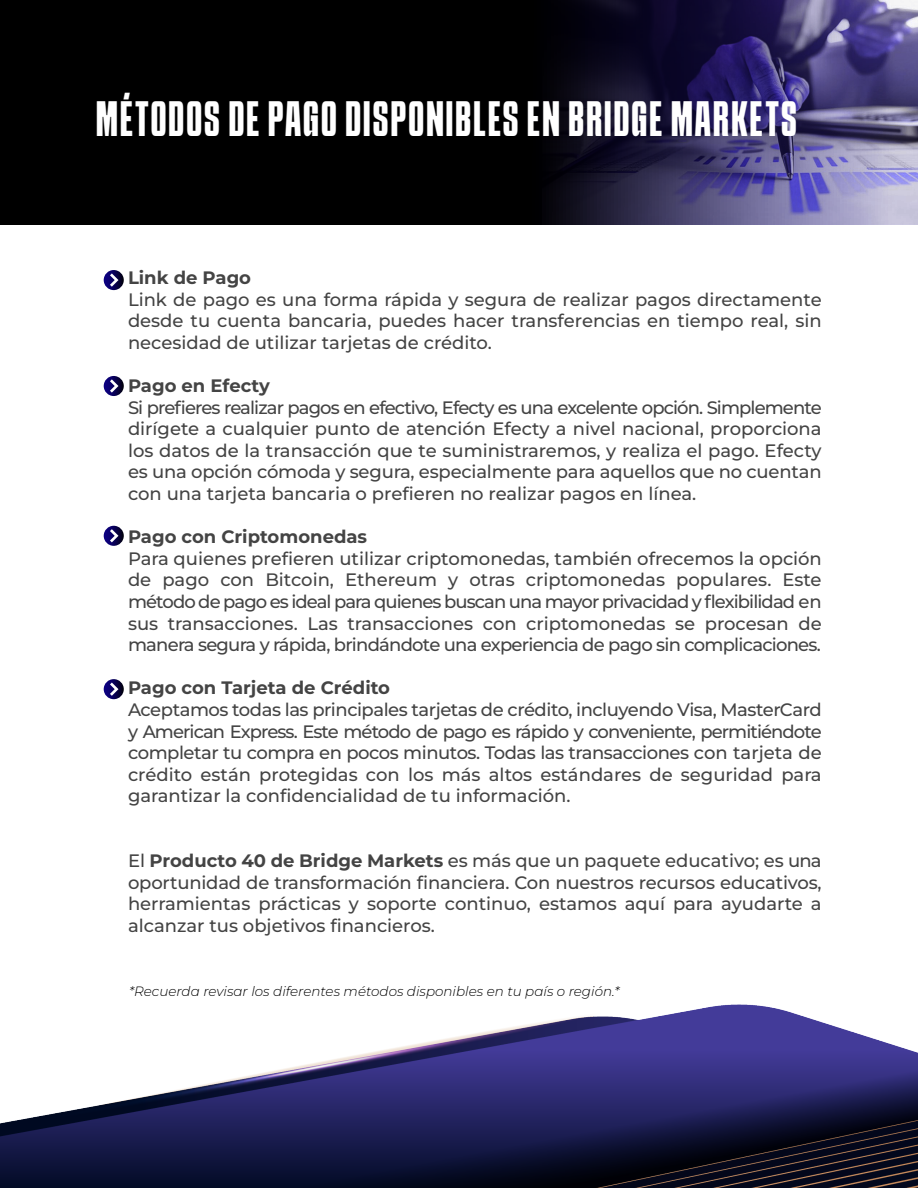
<style>
.page{position:relative;width:918px;height:1188px;background:#fff}
.page>*{position:absolute;margin:0;border:0;box-sizing:border-box;transform-origin:0 0}
.t1{font:condensed 43.5px "SCHABO";letter-spacing:.05em;color:#fff}
.t2{font:500 18px/21.6px "Montserrat";color:#444;text-align:justify}
.t3{font:700 18px "Montserrat";color:#444}
.t4{font:italic 300 13.5px "Montserrat";color:#000}
.s1{font-weight:700}
</style>
<div class="page">
<img style="left:0;top:1004px;width:918px;height:184px">
<svg style="left:0;top:0;width:918px;height:225px;background:#151323"></svg>
<svg style="left:104px;top:270px;width:20px;height:20px"></svg>
<svg style="left:104px;top:376px;width:20px;height:20px"></svg>
<svg style="left:104px;top:526px;width:20px;height:20px"></svg>
<svg style="left:104px;top:679px;width:20px;height:20px"></svg>
<h1 class="t1" style="left:96px;top:93px;width:702px">MÉTODOS DE PAGO DISPONIBLES EN BRIDGE MARKETS</h1>
<p class="t3" style="left:128px;top:265px;width:125px">Link de Pago</p>
<p class="t2" style="left:128px;top:288px;width:695px">Link de pago es una forma rápida y segura de realizar pagos directamente desde tu cuenta bancaria, puedes hacer transferencias en tiempo real, sin necesidad de utilizar tarjetas de crédito.</p>
<p class="t3" style="left:128px;top:373px;width:143px">Pago en Efecty</p>
<p class="t2" style="left:128px;top:396px;width:695px">Si prefieres realizar pagos en efectivo, Efecty es una excelente opción. Simplemente dirígete a cualquier punto de atención Efecty a nivel nacional, proporciona los datos de la transacción que te suministraremos, y realiza el pago. Efecty es una opción cómoda y segura, especialmente para aquellos que no cuentan con una tarjeta bancaria o prefieren no realizar pagos en línea.</p>
<p class="t3" style="left:128px;top:524px;width:241px">Pago con Criptomonedas</p>
<p class="t2" style="left:128px;top:547px;width:695px">Para quienes prefieren utilizar criptomonedas, también ofrecemos la opción de pago con Bitcoin, Ethereum y otras criptomonedas populares. Este método de pago es ideal para quienes buscan una mayor privacidad y flexibilidad en sus transacciones. Las transacciones con criptomonedas se procesan de manera segura y rápida, brindándote una experiencia de pago sin complicaciones.</p>
<p class="t3" style="left:128px;top:675px;width:264px">Pago con Tarjeta de Crédito</p>
<p class="t2" style="left:128px;top:698px;width:695px">Aceptamos todas las principales tarjetas de crédito, incluyendo Visa, MasterCard y American Express. Este método de pago es rápido y conveniente, permitiéndote completar tu compra en pocos minutos. Todas las transacciones con tarjeta de crédito están protegidas con los más altos estándares de seguridad para garantizar la confidencialidad de tu información.</p>
<p class="t2" style="left:128px;top:849px;width:695px">El <span class="s1">Producto 40 de Bridge Markets</span> es más que un paquete educativo; es una oportunidad de transformación financiera. Con nuestros recursos educativos, herramientas prácticas y soporte continuo, estamos aquí para ayudarte a alcanzar tus objetivos financieros.</p>
<p class="t4" style="left:129px;top:982px;width:492px">*Recuerda revisar los diferentes métodos disponibles en tu país o región.*</p>
</div>
